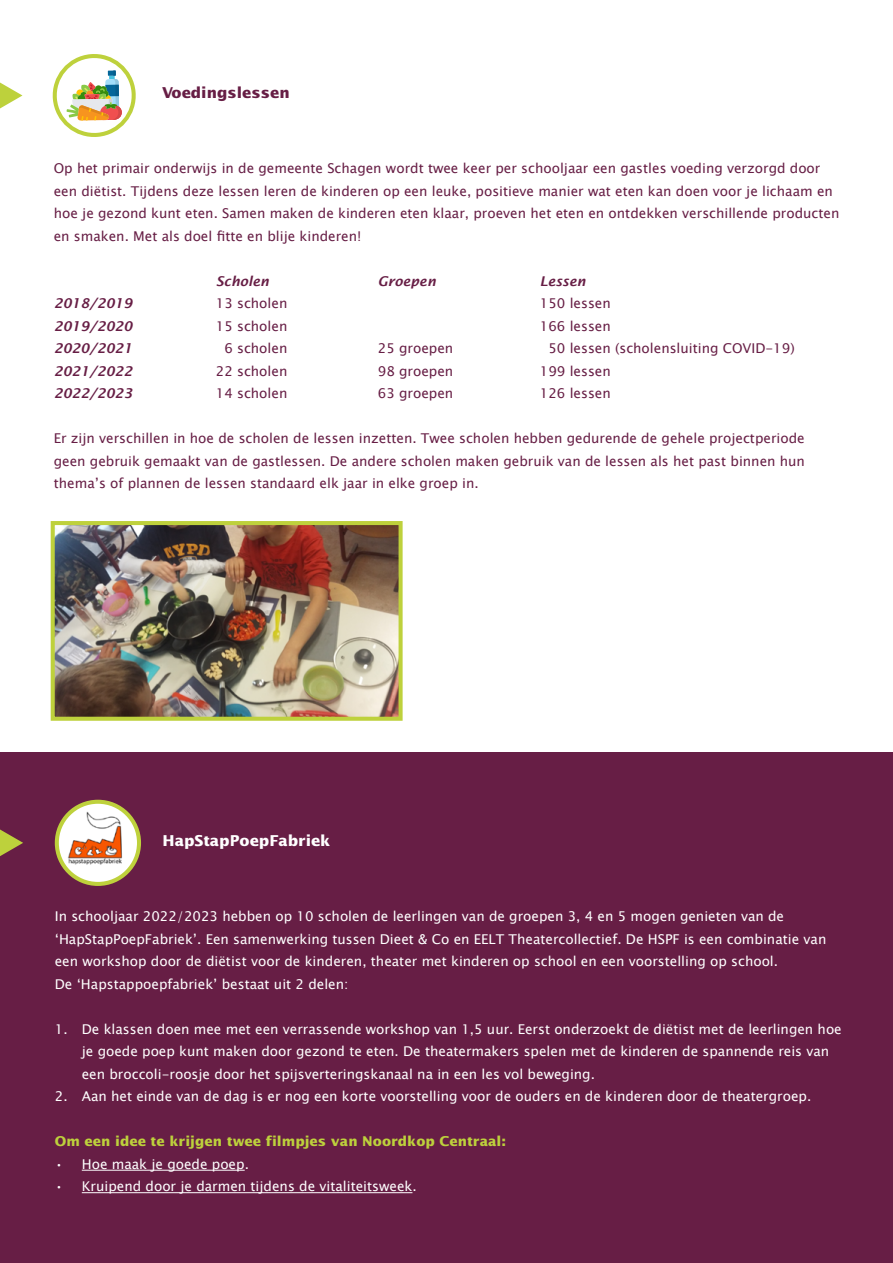
<style>
.page{position:relative;width:893px;height:1263px;background:#fff}
.page>*{position:absolute;margin:0;border:0;box-sizing:border-box;transform-origin:0 0}
.t1{font:700 15px "Lucida Sans";color:#fff}
.t2{font:700 15px "Lucida Sans";color:#671e45}
.t3{font:13.5px/22.5px "Lucida Sans Unicode";color:#fff}
.t4{font:13.5px/22.5px "Lucida Sans Unicode";color:#671e45}
.t5{font:italic 600 13.5px "Lucida Sans";color:#671e45}
.t6{font:700 13.5px "Lucida Sans";color:#bdd13c}
</style>
<div class="page">
<svg style="left:0;top:83px;width:22px;height:25px"></svg>
<div style="left:0;top:753px;width:893px;height:510px;background:#671e45"></div>
<hr style="left:82px;top:1170px;width:163px;height:1px;background:#fff">
<hr style="left:82px;top:1192px;width:330px;height:1px;background:#fff">
<svg style="left:0;top:829px;width:23px;height:27px"></svg>
<svg style="left:57px;top:802px;width:82px;height:82px"></svg>
<img style="left:62px;top:811px;width:69px;height:54px">
<div style="left:55px;top:800px;width:86px;height:86px;border:4px solid #bed13c;border-radius:50%"></div>
<svg style="left:53px;top:54px;width:82px;height:83px"></svg>
<img style="left:56px;top:526px;width:342px;height:190px">
<div style="left:51px;top:521px;width:352px;height:200px;border:4px solid #bed13c"></div>
<p class="t2" style="left:162px;top:84px;width:129px">Voedingslessen</p>
<p class="t4" style="left:54px;top:157px;width:787px">Op het primair onderwijs in de gemeente Schagen wordt twee keer per schooljaar een gastles voeding verzorgd door een diëtist. Tijdens deze lessen leren de kinderen op een leuke, positieve manier wat eten kan doen voor je lichaam en hoe je gezond kunt eten. Samen maken de kinderen eten klaar, proeven het eten en ontdekken verschillende producten en smaken. Met als doel fitte en blije kinderen!</p>
<p class="t5" style="left:216px;top:273px;width:55px">Scholen</p>
<p class="t5" style="left:378px;top:273px;width:59px">Groepen</p>
<p class="t5" style="left:540px;top:273px;width:47px">Lessen</p>
<p class="t5" style="left:54px;top:296px;width:80px">2018/2019</p>
<p class="t4" style="left:216px;top:292px;width:73px">13 scholen</p>
<p class="t4" style="left:540px;top:292px;width:72px">150 lessen</p>
<p class="t5" style="left:54px;top:318px;width:80px">2019/2020</p>
<p class="t4" style="left:216px;top:315px;width:73px">15 scholen</p>
<p class="t4" style="left:540px;top:315px;width:72px">166 lessen</p>
<p class="t5" style="left:54px;top:341px;width:80px">2020/2021</p>
<p class="t4" style="left:224px;top:337px;width:65px">6 scholen</p>
<p class="t4" style="left:378px;top:337px;width:77px">25 groepen</p>
<p class="t4" style="left:548px;top:337px;width:248px">50 lessen (scholensluiting COVID-19)</p>
<p class="t5" style="left:54px;top:363px;width:80px">2021/2022</p>
<p class="t4" style="left:216px;top:360px;width:73px">22 scholen</p>
<p class="t4" style="left:378px;top:360px;width:77px">98 groepen</p>
<p class="t4" style="left:540px;top:360px;width:72px">199 lessen</p>
<p class="t5" style="left:54px;top:386px;width:80px">2022/2023</p>
<p class="t4" style="left:216px;top:382px;width:73px">14 scholen</p>
<p class="t4" style="left:378px;top:382px;width:77px">63 groepen</p>
<p class="t4" style="left:540px;top:382px;width:72px">126 lessen</p>
<p class="t4" style="left:54px;top:427px;width:753px;text-align:justify">Er zijn verschillen in hoe de scholen de lessen inzetten. Twee scholen hebben gedurende de gehele projectperiode geen gebruik gemaakt van de gastlessen. De andere scholen maken gebruik van de lessen als het past binnen hun thema’s of plannen de lessen standaard elk jaar in elke groep in.</p>
<p class="t1" style="left:162px;top:832px;width:170px">HapStapPoepFabriek</p>
<p class="t3" style="left:55px;top:905px;width:773px">In schooljaar 2022/2023 hebben op 10 scholen de leerlingen van de groepen 3, 4 en 5 mogen genieten van de ‘HapStapPoepFabriek’. Een samenwerking tussen Dieet &amp; Co en EELT Theatercollectief. De HSPF is een combinatie van een workshop door de diëtist voor de kinderen, theater met kinderen op school en een voorstelling op school.</p>
<p class="t3" style="left:55px;top:973px;width:295px">De ‘Hapstappoepfabriek’ bestaat uit 2 delen:</p>
<p class="t3" style="left:82px;top:1018px;width:761px;text-indent:-27px">1. De klassen doen mee met een verrassende workshop van 1,5 uur. Eerst onderzoekt de diëtist met de leerlingen hoe je goede poep kunt maken door gezond te eten. De theatermakers spelen met de kinderen de spannende reis van een broccoli-roosje door het spijsverteringskanaal na in een les vol beweging.</p>
<p class="t3" style="left:55px;top:1085px;width:758px">2. Aan het einde van de dag is er nog een korte voorstelling voor de ouders en de kinderen door de theatergroep.</p>
<p class="t6" style="left:55px;top:1134px;width:453px">Om een idee te krijgen twee filmpjes van Noordkop Centraal:</p>
<p class="t3" style="left:55px;top:1153px;width:196px">• Hoe maak je goede poep.</p>
<p class="t3" style="left:55px;top:1175px;width:363px">• Kruipend door je darmen tijdens de vitaliteitsweek.</p>
</div>
